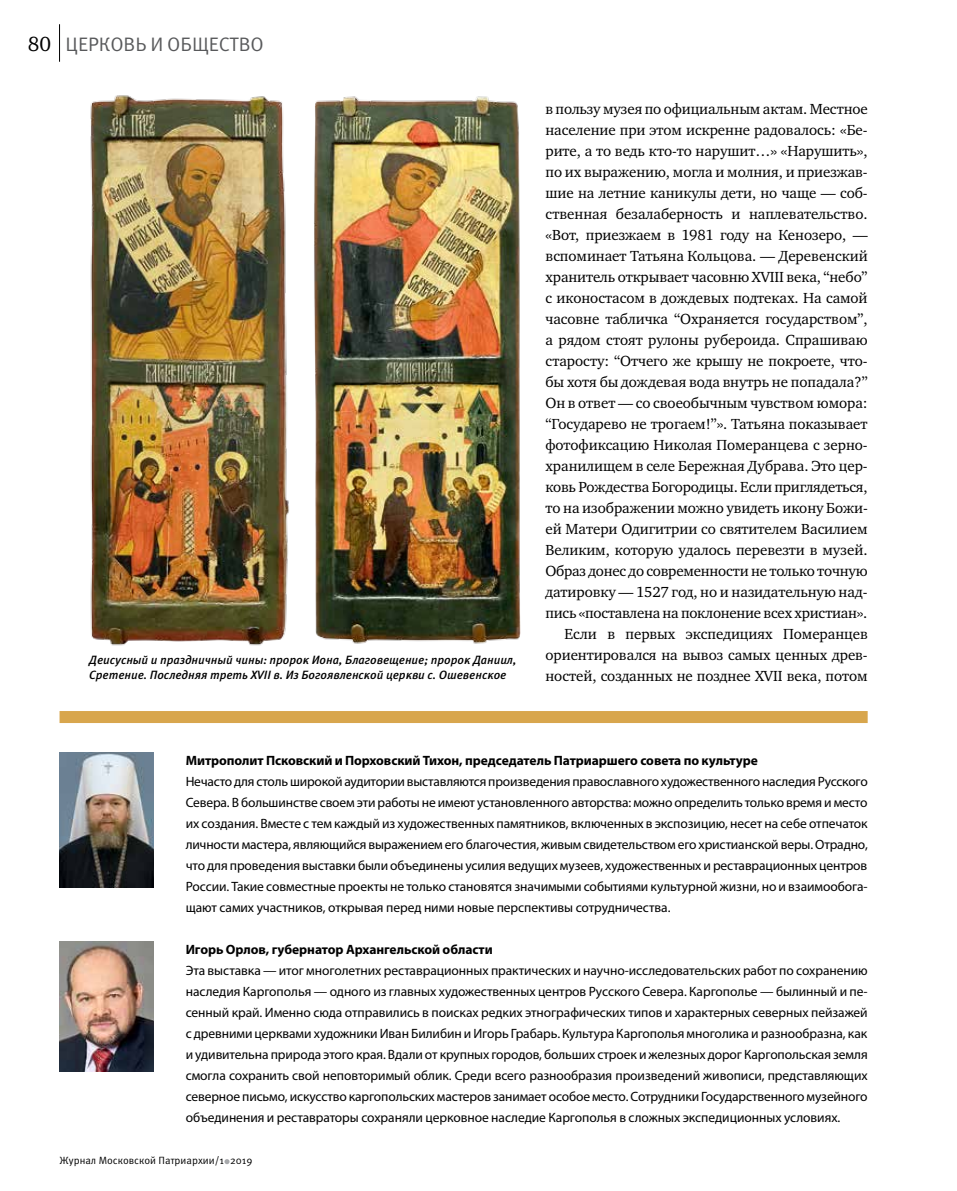
<style>
.page{position:relative;width:957px;height:1191px;background:#fff}
.page>*{position:absolute;margin:0;border:0;box-sizing:border-box;transform-origin:0 0}
.t1{font:21px "Charter ITC";color:#000}
.t2{font:19.5px "Meta Pro";letter-spacing:-.005em;color:#58595b}
.t3{font:15px/21px "Charter ITC";letter-spacing:-.005em;color:#000;text-align:right}
.t4{font:13.5px/21px "Myriad Pro";letter-spacing:-.005em;color:#000;text-align:justify}
.t5{font:700 13.5px "Myriad Pro";letter-spacing:-.005em;color:#000}
.t6{font:italic 500 12px/15px "Meta Pro";letter-spacing:-.005em;color:#000}
.t7{font:10.5px "Meta Pro";color:#000}
</style>
<div class="page">
<hr style="left:59px;top:24px;width:1px;height:38px;background:#000">
<svg style="left:224px;top:1159px;width:5px;height:5px"></svg>
<img style="left:90px;top:95px;width:199px;height:551px">
<img style="left:314px;top:96px;width:206px;height:548px">
<div style="left:60px;top:711px;width:807px;height:12px;background:#d8a64d"></div>
<img style="left:60px;top:752px;width:93px;height:135px">
<img style="left:60px;top:941px;width:93px;height:130px">
<h1 class="t1" style="left:28px;top:30px;width:25px">80</h1>
<h2 class="t2" style="left:65px;top:32px;width:200px">ЦЕРКОВЬ И ОБЩЕСТВО</h2>
<p class="t6" style="left:89px;top:653px;width:429px">Деисусный и праздничный чины: пророк Иона, Благовещение; пророк Даниил,<br>Сретение. Последняя треть XVII в. Из Богоявленской церкви с. Ошевенское</p>
<p class="t3" style="left:545px;top:98px;width:324px">в пользу музея по официальным актам. Местное население при этом искренне радовалось: «Бе&shy;рите, а то ведь кто-то нарушит…» «Нарушить», по их выражению, могла и молния, и приезжав&shy;шие на летние каникулы дети, но чаще — соб&shy;ственная безалаберность и наплевательство. «Вот, приезжаем в 1981 году на Кенозеро, — вспоминает Татьяна Кольцова. — Деревенский хранитель открывает часовню XVIII века, “небо” с иконостасом в дождевых подтеках. На самой часовне табличка “Охраняется государством”, а рядом стоят рулоны рубероида. Спрашиваю старосту: “Отчего же крышу не покроете, что&shy;бы хотя бы дождевая вода внутрь не попадала?” Он в ответ — со своеобычным чувством юмора: “Государево не трогаем!”». Татьяна показывает фотофиксацию Николая Померанцева с зерно&shy;хранилищем в селе Бережная Дубрава. Это цер&shy;ковь Рождества Богородицы. Если приглядеться, то на изображении можно увидеть икону Божи&shy;ей Матери Одигитрии со святителем Василием Великим, которую удалось перевезти в музей.<br>Образ донес до современности не только точную датировку — 1527 год, но и назидательную над&shy;пись «поставлена на поклонение всех христиан».<br>Если в первых экспедициях Померанцев ориентировался на вывоз самых ценных древ&shy;ностей, созданных не позднее XVII века, потом</p>
<p class="t5" style="left:186px;top:751px;width:574px">Митрополит Псковский и Порховский Тихон, председатель Патриаршего совета по культуре</p>
<p class="t4" style="left:186px;top:771px;width:684px">Нечасто для столь широкой аудитории выставляются произведения православного художественного наследия Русского Севера. В большинстве своем эти работы не имеют установленного авторства: можно определить только время и место их создания. Вместе с тем каждый из художественных памятников, включенных в экспозицию, несет на себе отпечаток личности мастера, являющийся выражением его благочестия, живым свидетельством его христианской веры. Отрадно, что для проведения выставки были объединены усилия ведущих музеев, художественных и реставрационных центров России. Такие совместные проекты не только становятся значимыми событиями культурной жизни, но и взаимообога&shy;щают самих участников, открывая перед ними новые перспективы сотрудничества.</p>
<p class="t5" style="left:186px;top:940px;width:308px">Игорь Орлов, губернатор Архангельской области</p>
<p class="t4" style="left:186px;top:960px;width:683px">Эта выставка — итог многолетних реставрационных практических и научно-исследовательских работ по сохранению наследия Каргополья — одного из главных художественных центров Русского Севера. Каргополье — былинный и пе&shy;сенный край. Именно сюда отправились в поисках редких этнографических типов и характерных северных пейзажей с древними церквами художники Иван Билибин и Игорь Грабарь. Культура Каргополья многолика и разнообразна, как и удивительна природа этого края. Вдали от крупных городов, больших строек и железных дорог Каргопольская земля смогла сохранить свой неповторимый облик. Среди всего разнообразия произведений живописи, представляющих северное письмо, искусство каргопольских мастеров занимает особое место. Сотрудники Государственного музейного объединения и реставраторы сохраняли церковное наследие Каргополья в сложных экспедиционных условиях.</p>
<p class="t7" style="left:60px;top:1153px;width:194px">Журнал Московской Патриархии/1 2019</p>
</div>
